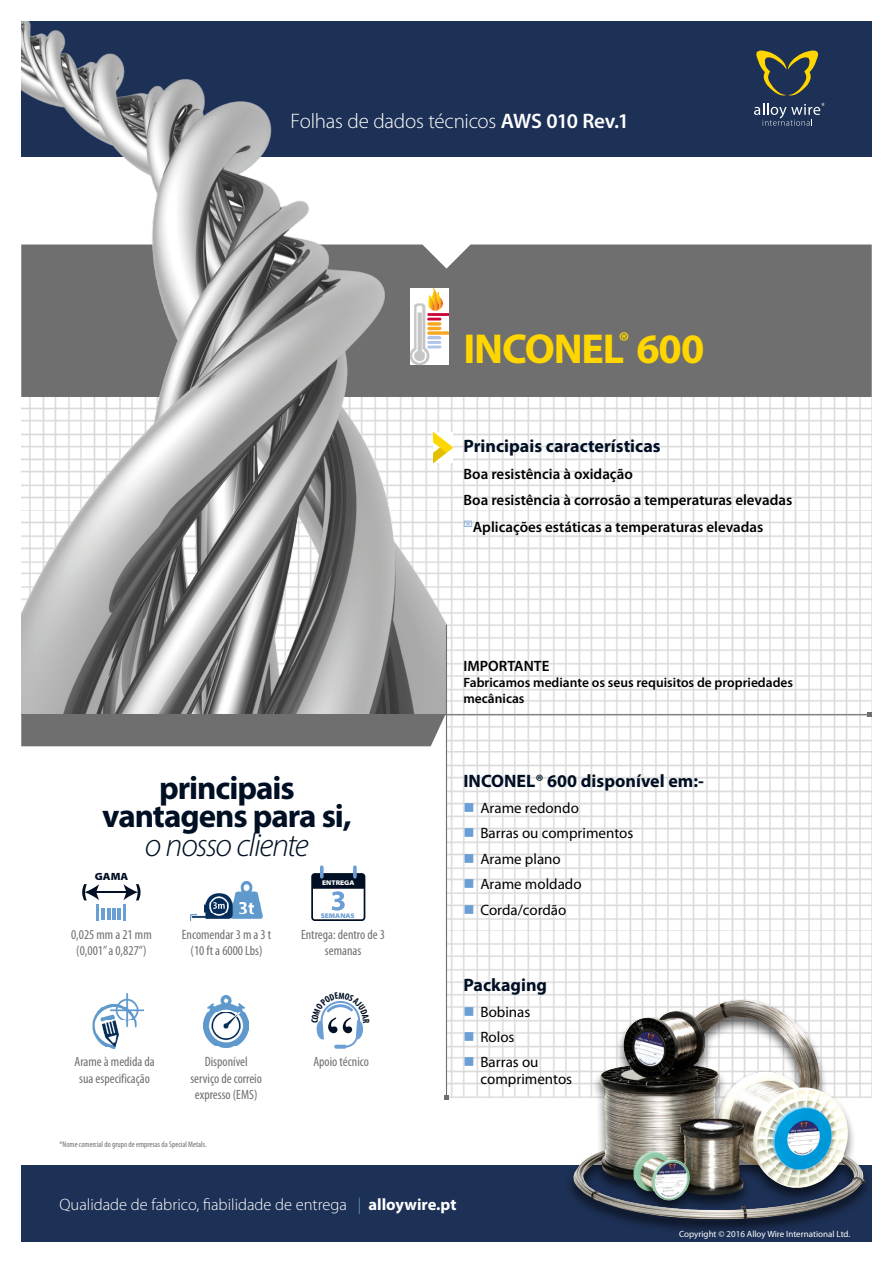
<style>
.page{position:relative;width:893px;height:1263px;background:#fff}
.page>*{position:absolute;margin:0;border:0;box-sizing:border-box;transform-origin:0 0}
.t1{font:700 42px "Myriad Pro";letter-spacing:-.03em;color:#ffd600}
.t2{font:700 33px/28.5px "Myriad Pro";letter-spacing:-.03em;color:#000f23;text-align:center}
.t3{font:italic 300 33px "Myriad Pro";letter-spacing:-.045em;color:#000f23}
.t4{font:300 21px "Myriad Pro";letter-spacing:-.015em;color:#fff}
.t5{font:700 18px "Myriad Pro";color:#000f23}
.t6{font:300 16.5px "Myriad Pro";color:#fff}
.t7{font:600 15px "Myriad Pro";color:#000}
.t8{font:15px/17px "Myriad Pro";color:#000}
.t9{font:condensed 13.5px/16.2px "Myriad Pro";color:#706f6f;text-align:center}
.t10{font:600 13.5px/16.2px "Myriad Pro";color:#000}
.t11{font:900 semi-expanded 10.5px "Myriad Pro";color:#000f23}
.t12{font:9px "Myriad Pro";color:#fff}
.t13{font:condensed 8.25px "Myriad Pro";color:#706f6f}
.t14{font:900 semi-expanded 6.75px "Myriad Pro";color:#fff}
.t15{font:900 semi-expanded 6.75px "Myriad Pro";color:#6b9ed5}
.s1{font-weight:600}
.s2{color:#6b9ed5}
.s3{font-weight:700}
</style>
<div class="page">
<div style="left:21px;top:1165px;width:851px;height:77px;background:#1d3055"></div>
<div style="left:21px;top:21px;width:851px;height:136px;background:#1d3055"></div>
<div style="left:446px;top:244px;width:426px;height:154px;background:#706f6f"></div>
<img style="left:21px;top:398px;width:851px;height:353px">
<img style="left:446px;top:751px;width:426px;height:349px">
<svg style="left:756px;top:51px;width:63px;height:44px"></svg>
<svg style="left:754px;top:103px;width:71px;height:23px"></svg>
<div style="left:565px;top:998px;width:309px;height:238px;background:#000;opacity:.6"></div>
<img style="left:600px;top:1000px;width:143px;height:149px">
<img style="left:21px;top:21px;width:425px;height:693px">
<hr style="left:21px;top:714px;width:848px;height:1px;background:#706f6f">
<svg style="left:867px;top:712px;width:5px;height:5px"></svg>
<hr style="left:446px;top:625px;width:1px;height:472px;background:#706f6f">
<svg style="left:444px;top:1095px;width:5px;height:4px"></svg>
<div style="left:21px;top:715px;width:425px;height:31px;background:#706f6f"></div>
<img style="left:411px;top:288px;width:37px;height:77px">
<img style="left:434px;top:432px;width:19px;height:31px">
<img style="left:204px;top:995px;width:44px;height:53px">
<img style="left:92px;top:994px;width:51px;height:55px">
<img style="left:190px;top:882px;width:73px;height:39px">
<hr style="left:95px;top:891px;width:33px;height:2px;background:#000f23">
<svg style="left:118px;top:884px;width:23px;height:37px"></svg>
<hr style="left:112px;top:908px;width:4px;height:12px;background:#6b9ed5">
<svg style="left:82px;top:884px;width:28px;height:37px"></svg>
<svg style="left:320px;top:865px;width:4px;height:14px"></svg>
<svg style="left:353px;top:865px;width:4px;height:14px"></svg>
<svg style="left:311px;top:873px;width:54px;height:48px"></svg>
<svg style="left:464px;top:520px;width:8px;height:7px"></svg>
<svg style="left:475px;top:813px;width:15px;height:1px"></svg>
<svg style="left:475px;top:838px;width:15px;height:1px"></svg>
<svg style="left:475px;top:864px;width:15px;height:1px"></svg>
<svg style="left:475px;top:889px;width:15px;height:1px"></svg>
<svg style="left:475px;top:915px;width:15px;height:1px"></svg>
<svg style="left:475px;top:1016px;width:15px;height:1px"></svg>
<svg style="left:475px;top:1042px;width:15px;height:1px"></svg>
<svg style="left:475px;top:1067px;width:15px;height:1px"></svg>
<svg style="left:316px;top:1001px;width:47px;height:48px"></svg>
<h3 class="t4" style="left:291px;top:108px;width:340px">Folhas de dados técnicos <span class="s1">AWS 010 Rev.1</span></h3>
<h1 class="t1" style="left:463px;top:322px;width:242px">INCONEL<sup>®</sup> 600</h1>
<h3 class="t5" style="left:463px;top:434px;width:199px">Principais características</h3>
<p class="t7" style="left:463px;top:464px;width:171px">Boa resistência à oxidação</p>
<p class="t7" style="left:463px;top:491px;width:330px">Boa resistência à corrosão a temperaturas elevadas</p>
<p class="t7" style="left:473px;top:517px;width:292px">Aplicações estáticas a temperaturas elevadas</p>
<p class="t7" style="left:463px;top:656px;width:87px">IMPORTANTE</p>
<p class="t10" style="left:463px;top:674px;width:331px">Fabricamos mediante os seus requisitos de propriedades mecânicas</p>
<h2 class="t2" style="left:102px;top:772px;width:251px">principais vantagens para si,</h2>
<h2 class="t3" style="left:145px;top:825px;width:166px">o nosso cliente</h2>
<p class="t11" style="left:95px;top:870px;width:35px">GAMA</p>
<p class="t9" style="left:71px;top:926px;width:82px">0,025 mm a 21 mm (0,001” a 0,827”)</p>
<p class="t9" style="left:182px;top:926px;width:91px">Encomendar 3 m a 3 t (10 ft a 6000 Lbs)</p>
<p class="t14" style="left:322px;top:879px;width:34px">ENTREGA</p>
<p class="t15" style="left:321px;top:912px;width:36px">SEMANAS</p>
<p class="t9" style="left:301px;top:926px;width:85px">Entrega: dentro de 3 semanas</p>
<p class="t9" style="left:75px;top:1054px;width:82px">Arame à medida da sua especificação</p>
<p class="t9" style="left:190px;top:1054px;width:73px">Disponível serviço de correio expresso (EMS)</p>
<p class="t13" style="left:60px;top:1139px;width:149px">®Nome comercial do grupo de empresas da Special Metals.</p>
<p class="t9" style="left:313px;top:1054px;width:57px">Apoio técnico</p>
<h3 class="t5" style="left:463px;top:770px;width:242px">INCONEL® 600 disponível em:-</h3>
<p class="t8" style="left:463px;top:799px;width:117px"><span class="s2">■</span> Arame redondo</p>
<p class="t8" style="left:463px;top:825px;width:171px"><span class="s2">■</span> Barras ou comprimentos</p>
<p class="t8" style="left:463px;top:850px;width:99px"><span class="s2">■</span> Arame plano</p>
<p class="t8" style="left:463px;top:875px;width:120px"><span class="s2">■</span> Arame moldado</p>
<p class="t8" style="left:463px;top:901px;width:104px"><span class="s2">■</span> Corda/cordão</p>
<h3 class="t5" style="left:463px;top:973px;width:85px">Packaging</h3>
<p class="t8" style="left:463px;top:1003px;width:68px"><span class="s2">■</span> Bobinas</p>
<p class="t8" style="left:463px;top:1028px;width:53px"><span class="s2">■</span> Rolos</p>
<p class="t8" style="left:480px;top:1054px;width:93px;text-indent:-17px"><span class="s2">■</span> Barras ou comprimentos</p>
<p class="t6" style="left:60px;top:1194px;width:398px">Qualidade de fabrico, fiabilidade de entrega <span class="s2">|</span> <span class="s3">alloywire.pt</span></p>
<p class="t12" style="left:679px;top:1228px;width:173px">Copyright © 2016 Alloy Wire International Ltd.</p>
</div>
